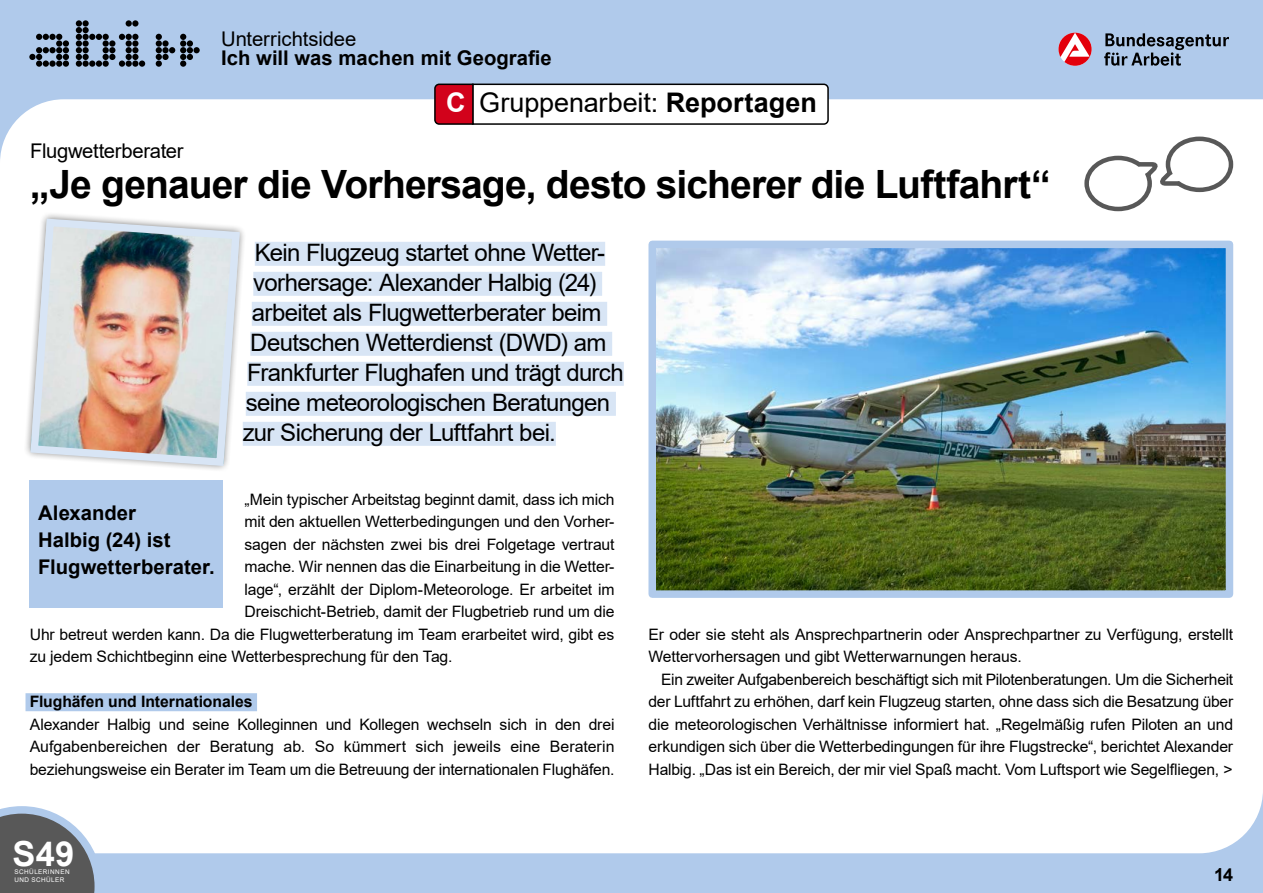
<style>
.page{position:relative;width:1263px;height:893px;background:#b0caeb}
.page>*{position:absolute;margin:0;border:0;box-sizing:border-box;transform-origin:0 0}
.H2_u-idee{font:700 39px "Arial";letter-spacing:-.02em;color:#000}
.t1{font:700 34.5px "Arial";color:#fff}
.t2{font:27px "Arial";letter-spacing:-.005em;color:#000}
.p_Intro_2021{font:24px "Arial";letter-spacing:-.025em;color:#000}
.t3{font:700 20.25px/27px "Arial";color:#000}
.p_OE_13_5{font:20.25px "Arial";letter-spacing:-.015em;color:#000}
.t4{font:700 18px "Arial";color:#000}
.p_oe_reportage{font:15.75px/22.5px "Arial";letter-spacing:-.01em;color:#000}
.p_reportage{font:15.75px/22.5px "Arial";letter-spacing:-.01em;color:#000;text-align:justify}
.h3_reportage{font:700 15.75px "Arial";letter-spacing:-.005em;color:#000}
.t5{font:6.3px/8.2px "Arial";letter-spacing:.07em;color:#fff}
.s1{font-weight:700;color:#fff}
.s2{font-weight:700}
</style>
<div class="page">
<div style="left:0;top:99px;width:1263px;height:754px;background:#fff"></div>
<svg style="left:0;top:806px;width:102px;height:87px;background:#7c7f84"></svg>
<svg style="left:1104px;top:33px;width:125px;height:33px"></svg>
<svg style="left:1058px;top:33px;width:33px;height:33px"></svg>
<svg style="left:29px;top:34px;width:40px;height:33px"></svg>
<svg style="left:76px;top:20px;width:69px;height:47px"></svg>
<svg style="left:156px;top:34px;width:44px;height:33px"></svg>
<img style="left:657px;top:250px;width:567px;height:339px">
<div style="left:648px;top:241px;width:585px;height:357px;border:8px solid #b0caeb"></div>
<div style="left:255px;top:242px;width:350px;height:24px;background:#d8e5f5"></div>
<div style="left:253px;top:272px;width:349px;height:24px;background:#d8e5f5"></div>
<div style="left:252px;top:302px;width:355px;height:24px;background:#d8e5f5"></div>
<div style="left:250px;top:332px;width:362px;height:24px;background:#d8e5f5"></div>
<div style="left:247px;top:362px;width:377px;height:24px;background:#d8e5f5"></div>
<div style="left:246px;top:392px;width:370px;height:24px;background:#d8e5f5"></div>
<div style="left:243px;top:422px;width:313px;height:24px;background:#d8e5f5"></div>
<div style="left:26px;top:693px;width:231px;height:18px;background:#b0caeb"></div>
<div style="left:23px;top:211px;width:225px;height:263px;background:#fff"></div>
<img style="left:27px;top:215px;width:217px;height:255px">
<div style="left:30px;top:480px;width:193px;height:128px;background:#b0caeb"></div>
<svg style="left:433px;top:83px;width:396px;height:43px;background:#e6d6d8"></svg>
<svg style="left:1084px;top:137px;width:149px;height:74px;background:#e4e4e4"></svg>
<p class="p_OE_13_5" style="left:221px;top:25px;width:137px">Unterrichtsidee</p>
<p class="t3" style="left:221px;top:45px;width:332px">Ich will was machen mit Geografie</p>
<h3 class="t2" style="left:446px;top:84px;width:372px"><span class="s1">C</span> Gruppenarbeit: <span class="s2">Reportagen</span></h3>
<p class="p_OE_13_5" style="left:30px;top:137px;width:155px">Flugwetterberater</p>
<h2 class="H2_u-idee" style="left:30px;top:157px;width:1022px">„Je genauer die Vorhersage, desto sicherer die Luftfahrt“</h2>
<p class="p_Intro_2021" style="left:255px;top:236px;width:352px">Kein Flugzeug startet ohne Wetter-</p>
<p class="p_Intro_2021" style="left:253px;top:266px;width:345px">vorhersage: Alexander Halbig (24)</p>
<p class="p_Intro_2021" style="left:252px;top:296px;width:351px">arbeitet als Flugwetterberater beim</p>
<p class="p_Intro_2021" style="left:250px;top:326px;width:358px">Deutschen Wetterdienst (DWD) am</p>
<p class="p_Intro_2021" style="left:247px;top:356px;width:378px">Frankfurter Flughafen und trägt durch</p>
<p class="p_Intro_2021" style="left:246px;top:386px;width:366px">seine meteorologischen Beratungen</p>
<p class="p_Intro_2021" style="left:243px;top:416px;width:315px">zur Sicherung der Luftfahrt bei.</p>
<p class="p_oe_reportage" style="left:244px;top:488px;width:372px">„Mein typischer Arbeitstag beginnt damit, dass ich mich</p>
<p class="p_oe_reportage" style="left:244px;top:510px;width:371px">mit den aktuellen Wetterbedingungen und den Vorher-</p>
<p class="p_oe_reportage" style="left:244px;top:533px;width:372px">sagen der nächsten zwei bis drei Folgetage vertraut</p>
<p class="p_oe_reportage" style="left:244px;top:555px;width:371px">mache. Wir nennen das die Einarbeitung in die Wetter-</p>
<p class="p_oe_reportage" style="left:244px;top:578px;width:372px">lage“, erzählt der Diplom-Meteorologe. Er arbeitet im</p>
<p class="p_oe_reportage" style="left:244px;top:600px;width:372px">Dreischicht-Betrieb, damit der Flugbetrieb rund um die</p>
<p class="p_oe_reportage" style="left:30px;top:623px;width:586px">Uhr betreut werden kann. Da die Flugwetterberatung im Team erarbeitet wird, gibt es</p>
<p class="p_oe_reportage" style="left:30px;top:645px;width:424px">zu jedem Schichtbeginn eine Wetterbesprechung für den Tag.</p>
<h3 class="h3_reportage" style="left:30px;top:691px;width:224px">Flughäfen und Internationales</h3>
<p class="p_oe_reportage" style="left:30px;top:713px;width:586px;text-align:justify">Alexander Halbig und seine Kolleginnen und Kollegen wechseln sich in den drei Aufgabenbereichen der Beratung ab. So kümmert sich jeweils eine Beraterin beziehungsweise ein Berater im Team um die Betreuung der internationalen Flughäfen.</p>
<p class="t3" style="left:38px;top:500px;width:178px">Alexander<br>Halbig (24) ist<br>Flugwetterberater.</p>
<h2 class="t1" style="left:13px;top:829px;width:63px">S49</h2>
<p class="t5" style="left:14px;top:868px;width:57px">SCHÜLERINNEN<br>UND SCHÜLER</p>
<p class="p_oe_reportage" style="left:648px;top:623px;width:586px">Er oder sie steht als Ansprechpartnerin oder Ansprechpartner zu Verfügung, erstellt<br>Wettervorhersagen und gibt Wetterwarnungen heraus.</p>
<p class="p_reportage" style="left:648px;top:668px;width:586px;text-indent:13px">Ein zweiter Aufgabenbereich beschäftigt sich mit Pilotenberatungen. Um die Sicherheit der Luftfahrt zu erhöhen, darf kein Flugzeug starten, ohne dass sich die Besatzung über die meteorologischen Verhältnisse informiert hat. „Regelmäßig rufen Piloten an und erkundigen sich über die Wetterbedingungen für ihre Flugstrecke“, berichtet Alexander Halbig. „Das ist ein Bereich, der mir viel Spaß macht. Vom Luftsport wie Segelfliegen, &gt;</p>
<p class="t4" style="left:1214px;top:861px;width:20px">14</p>
</div>
